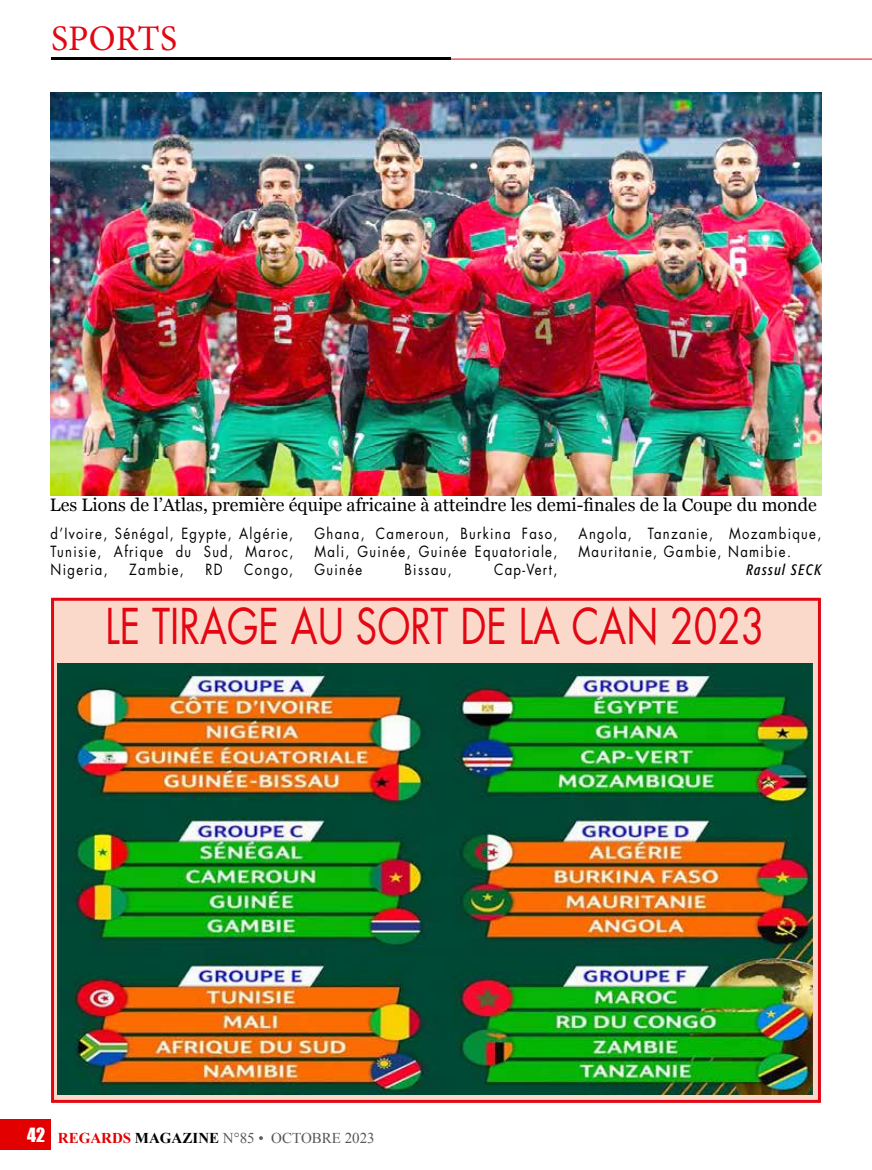
<style>
.page{position:relative;width:872px;height:1170px;background:#fff}
.page>*{position:absolute;margin:0;border:0;box-sizing:border-box;transform-origin:0 0}
.t1{font:48px "Futura";color:#e30613;scale:.8 1}
.t2{font:36px "Minion Pro";color:#e30613}
.t3{font:18px "Georgia";color:#000}
.t4{font:18px "Impact";color:#fff}
.t5{font:15px/18px "Futura";letter-spacing:.1em;color:#000;text-align:justify;scale:.87 1}
.t6{font:15px "Times New Roman";color:#575756}
.t7{font:italic condensed 15px "Formata";letter-spacing:.1em;color:#000;scale:.9 1}
.s1{font-weight:700;color:#e20000}
.s2{font-weight:700;color:#000}
</style>
<div class="page">
<hr style="left:51px;top:59px;width:821px;height:1px;background:#e30613">
<div style="left:0;top:1119px;width:50px;height:31px;background:#e20000"></div>
<hr style="left:51px;top:57px;width:400px;height:3px;background:#000">
<div style="left:51px;top:597px;width:770px;height:505px;background:#fbd9ca;border:3px solid #e30613"></div>
<img style="left:50px;top:93px;width:772px;height:402px">
<img style="left:58px;top:663px;width:754px;height:431px">
<h2 class="t2" style="left:51px;top:14px;width:128px">SPORTS</h2>
<p class="t3" style="left:50px;top:492px;width:768px">Les Lions de l’Atlas, première équipe africaine à atteindre les demi-finales de la Coupe du monde</p>
<p class="t5" style="left:51px;top:524px;width:280px">d’Ivoire, Sénégal, Egypte, Algérie, Tunisie, Afrique du Sud, Maroc, Nigeria,</p>
<p class="t5" style="left:129px;top:560px;width:64px">Zambie,</p>
<p class="t5" style="left:205px;top:560px;width:21px">RD</p>
<p class="t5" style="left:244px;top:560px;width:58px">Congo,</p>
<p class="t5" style="left:314px;top:524px;width:280px">Ghana, Cameroun, Burkina Faso, Mali, Guinée, Guinée Equatoriale, Guinée</p>
<p class="t5" style="left:404px;top:560px;width:56px">Bissau,</p>
<p class="t5" style="left:494px;top:560px;width:74px">Cap-Vert,</p>
<p class="t5" style="left:578px;top:524px;width:280px">Angola, Tanzanie, Mozambique,<br>Mauritanie, Gambie, Namibie.</p>
<p class="t7" style="left:746px;top:561px;width:85px">Rassul SECK</p>
<h1 class="t1" style="left:105px;top:593px;width:825px">LE TIRAGE AU SORT DE LA CAN 2023</h1>
<p class="t4" style="left:27px;top:1120px;width:20px">42</p>
<p class="t6" style="left:58px;top:1127px;width:318px"><span class="s1">REGARDS</span> <span class="s2">MAGAZINE</span> N°85 • OCTOBRE 2023</p>
</div>
